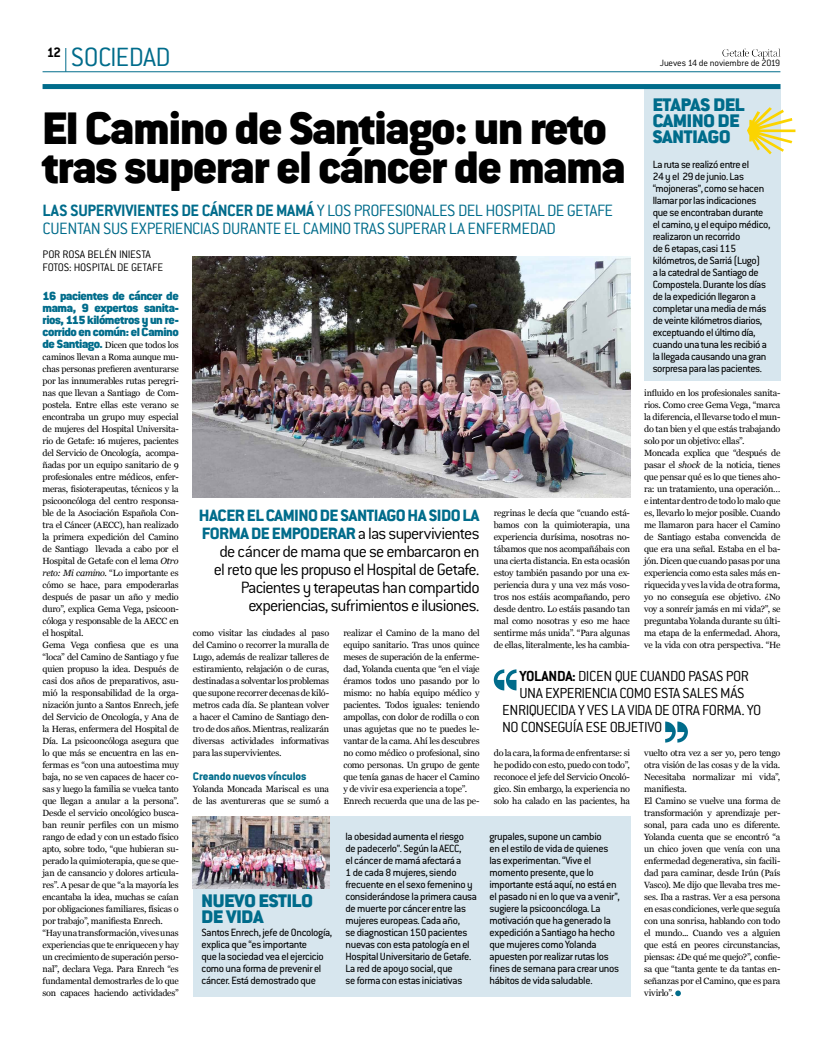
<style>
.page{position:relative;width:823px;height:1049px;background:#fff}
.page>*{position:absolute;margin:0;border:0;box-sizing:border-box;transform-origin:0 0}
.t1{font:900 50px/39px "Conduit ITC Std";letter-spacing:-.02em;color:#000}
.t2{font:300 29px "Conduit ITC Std";letter-spacing:-.02em;color:#006c8b}
.t3{font:900 20px/16px "Conduit ITC Std";letter-spacing:-.01em;color:#006c8b}
.t4{font:300 18px/18px "Conduit ITC Std";letter-spacing:-.045em;color:#000;text-align:right}
.t5{font:300 18px/18px "Conduit ITC Std";letter-spacing:-.02em;color:#006c8b}
.t6{font:300 16px "Conduit ITC Std";letter-spacing:-.03em;color:#000}
.t7{font:900 13px/12px "Conduit ITC Std";letter-spacing:-.035em;color:#006c8b;text-align:justify}
.t8{font:300 12px/13px "Conduit ITC Std";letter-spacing:-.015em;color:#000}
.t9{font:800 12px "Conduit ITC Std";letter-spacing:-.01em;color:#006c8b}
.t10{font:11.5px/12px "Conduit ITC Std";letter-spacing:-.025em;color:#000}
.t11{font:300 10px "Conduit ITC Std";letter-spacing:-.015em;color:#000}
.t12{font:9px/12px "Georgia";letter-spacing:-.02em;color:#000}
.s1{font-weight:700}
.s2{font-family:"Conduit ITC Std";font-weight:900;font-size:13px;color:#006c8b}
.s3{font-style:italic}
.s4{font-weight:800;color:#006c8b}
</style>
<div class="page">
<svg style="left:675px;top:990px;width:5px;height:6px"></svg>
<div style="left:193px;top:816px;width:436px;height:180px;background:#d7e6ee"></div>
<img style="left:193px;top:816px;width:136px;height:72px">
<div style="left:643px;top:84px;width:137px;height:297px;background:#d7e6ee"></div>
<img style="left:193px;top:257px;width:436px;height:240px">
<hr style="left:43px;top:72px;width:737px;height:1px;background:#006c8b">
<img style="left:722px;top:49px;width:58px;height:10px">
<div style="left:43px;top:84px;width:737px;height:5px;background:#006c8b"></div>
<svg style="left:65px;top:48px;width:1px;height:24px"></svg>
<svg style="left:493px;top:669px;width:23px;height:21px"></svg>
<svg style="left:665px;top:721px;width:22px;height:21px"></svg>
<img style="left:747px;top:107px;width:48px;height:47px">
<h2 class="t2" style="left:47px;top:40px;width:125px"><sup>12</sup> SOCIEDAD</h2>
<p class="t11" style="left:659px;top:57px;width:122px">Jueves 14 de noviembre de 2019</p>
<h3 class="t3" style="left:652px;top:97px;width:93px">ETAPAS DEL<br>CAMINO DE<br>SANTIAGO</h3>
<p class="t10" style="left:652px;top:158px;width:119px">La ruta se realizó entre el<br>24 y el 29 de junio. Las “mojoneras”, como se hacen llamar por las indicaciones que se encontraban durante el camino, y el equipo médico, realizaron un recorrido<br>de 6 etapas, casi 115 kilómetros, de Sarriá (Lugo)<br>a la catedral de Santiago de<br>Compostela. Durante los días de la expedición llegaron a completar una media de más de veinte kilómetros diarios, exceptuando el último día, cuando una tuna les recibió a la llegada causando una gran sorpresa para las pacientes.</p>
<h1 class="t1" style="left:43px;top:109px;width:584px">El Camino de Santiago: un reto tras superar el cáncer de mama</h1>
<h3 class="t5" style="left:43px;top:201px;width:572px"><span class="s1">LAS SUPERVIVIENTES DE CÁNCER DE MAMÁ</span> Y LOS PROFESIONALES DEL HOSPITAL DE GETAFE<br>CUENTAN SUS EXPERIENCIAS DURANTE EL CAMINO TRAS SUPERAR LA ENFERMEDAD</h3>
<h3 class="t8" style="left:43px;top:248px;width:122px">POR ROSA BELÉN INIESTA<br>FOTOS: HOSPITAL DE GETAFE</h3>
<h3 class="t7" style="left:43px;top:290px;width:138px">16 pacientes de cáncer de mama, 9 expertos sanita&shy;rios, 115 kilómetros y un re&shy;corrido en común: el Camino</h3>
<p class="t12" style="left:43px;top:339px;width:138px"><span class="s2">de Santiago.</span> Dicen que todos los caminos llevan a Roma aunque mu&shy;chas personas prefieren aventurarse por las innumerables rutas peregri&shy;nas que llevan a Santiago de Com&shy;postela. Entre ellas este verano se encontraba un grupo muy especial de mujeres del Hospital Universita&shy;rio de Getafe: 16 mujeres, pacientes del Servicio de Oncología, acompa&shy;ñadas por un equipo sanitario de 9 profesionales entre médicos, enfer&shy;meras, fisioterapeutas, técnicos y la psicooncóloga del centro responsa&shy;ble de la Asociación Española Con&shy;tra el Cáncer (AECC), han realizado la primera expedición del Camino de Santiago llevada a cabo por el Hospital de Getafe con el lema <span class="s3">Otro reto: Mi camino</span>. “Lo importante es cómo se hace, para empoderarlas después de pasar un año y medio duro”, explica Gema Vega, psicoon&shy;cóloga y responsable de la AECC en el hospital.<br>Gema Vega confiesa que es una “loca” del Camino de Santiago y fue quien propuso la idea. Después de casi dos años de preparativos, asu&shy;mió la responsabilidad de la orga&shy;nización junto a Santos Enrech, jefe del Servicio de Oncología, y Ana de la Heras, enfermera del Hospital de Día. La psicooncóloga asegura que lo que más se encuentra en las en&shy;fermas es “con una autoestima muy baja, no se ven capaces de hacer co&shy;sas y luego la familia se vuelca tanto que llegan a anular a la persona”.<br>Desde el servicio oncológico busca&shy;ban reunir perfiles con un mismo rango de edad y con un estado físico apto, sobre todo, “que hubieran su&shy;perado la quimioterapia, que se que&shy;jan de cansancio y dolores articula&shy;res”. A pesar de que “a la mayoría les encantaba la idea, muchas se caían por obligaciones familiares, físicas o por trabajo”, manifiesta Enrech. “Hay una transformación, vives unas experiencias que te enriquecen y hay un crecimiento de superación perso&shy;nal”, declara Vega. Para Enrech “es fundamental demostrarles de lo que son capaces haciendo actividades”</p>
<p class="t12" style="left:643px;top:386px;width:138px">influido en los profesionales sanita&shy;rios. Como cree Gema Vega, “marca la diferencia, el llevarse todo el mun&shy;do tan bien y el que estás trabajando solo por un objetivo: ellas”.<br>Moncada explica que “después de pasar el <span class="s3">shock</span> de la noticia, tienes que pensar qué es lo que tienes aho&shy;ra: un tratamiento, una operación… e intentar dentro de todo lo malo que es, llevarlo lo mejor posible. Cuando me llamaron para hacer el Camino de Santiago estaba convencida de que era una señal. Estaba en el ba&shy;jón. Dicen que cuando pasas por una experiencia como esta sales más en&shy;riquecida y ves la vida de otra forma, yo no conseguía ese objetivo. ¿No voy a sonreír jamás en mi vida?”, se preguntaba Yolanda durante su últi&shy;ma etapa de la enfermedad. Ahora, ve la vida con otra perspectiva. “He</p>
<p class="t12" style="left:493px;top:506px;width:138px;text-align:justify">regrinas le decía que “cuando está&shy;bamos con la quimioterapia, una experiencia durísima, nosotras no&shy;tábamos que nos acompañábais con una cierta distancia. En esta ocasión estoy también pasando por una ex&shy;periencia dura y una vez más voso&shy;tros nos estáis acompañando, pero desde dentro. Lo estáis pasando tan mal como nosotras y eso me hace sentirme más unida”. “Para algunas de ellas, literalmente, les ha cambia-</p>
<p class="t4" style="left:199px;top:506px;width:282px"><span class="s4">HACER EL CAMINO DE SANTIAGO HA SIDO LA FORMA DE EMPODERAR</span> a las supervivientes de cáncer de mama que se embarcaron en<br>el reto que les propuso el Hospital de Getafe.<br>Pacientes y terapeutas han compartido experiencias, sufrimientos e ilusiones.</p>
<p class="t12" style="left:193px;top:626px;width:138px;text-align:justify">como visitar las ciudades al paso del Camino o recorrer la muralla de Lugo, además de realizar talleres de estiramiento, relajación o de curas, destinadas a solventar los problemas que supone recorrer decenas de kiló&shy;metros cada día. Se plantean volver a hacer el Camino de Santiago den&shy;tro de dos años. Mientras, realizarán diversas actividades informativas para las supervivientes.</p>
<h3 class="t9" style="left:193px;top:769px;width:115px">Creando nuevos vínculos</h3>
<p class="t12" style="left:193px;top:783px;width:138px">Yolanda Moncada Mariscal es una de las aventureras que se sumó a</p>
<p class="t12" style="left:343px;top:627px;width:138px">realizar el Camino de la mano del equipo sanitario. Tras unos quince meses de superación de la enferme&shy;dad, Yolanda cuenta que “en el viaje éramos todos uno pasando por lo mismo: no había equipo médico y pacientes. Todos iguales: teniendo ampollas, con dolor de rodilla o con unas agujetas que no te puedes le&shy;vantar de la cama. Ahí les descubres no como médico o profesional, sino como personas. Un grupo de gente que tenía ganas de hacer el Camino y de vivir esa experiencia a tope”.<br>Enrech recuerda que una de las pe-</p>
<h3 class="t6" style="left:519px;top:666px;width:231px"><span class="s1">YOLANDA:</span> DICEN QUE CUANDO PASAS POR</h3>
<h3 class="t6" style="left:519px;top:683px;width:227px">UNA EXPERIENCIA COMO ESTA SALES MÁS</h3>
<h3 class="t6" style="left:502px;top:700px;width:260px">ENRIQUECIDA Y VES LA VIDA DE OTRA FORMA. YO</h3>
<h3 class="t6" style="left:502px;top:717px;width:161px">NO CONSEGUÍA ESE OBJETIVO</h3>
<p class="t12" style="left:643px;top:746px;width:138px">vuelto otra vez a ser yo, pero tengo otra visión de las cosas y de la vida.<br>Necesitaba normalizar mi vida”, manifiesta.<br>El Camino se vuelve una forma de transformación y aprendizaje per&shy;sonal, para cada uno es diferente.<br>Yolanda cuenta que se encontró “a un chico joven que venía con una enfermedad degenerativa, sin facili&shy;dad para caminar, desde Irún (País<br>Vasco). Me dijo que llevaba tres me&shy;ses. Iba a rastras. Ver a esa persona en esas condiciones, verle que seguía con una sonrisa, hablando con todo el mundo... Cuando ves a alguien que está en peores circunstancias, piensas: ¿De qué me quejo?”, confie&shy;sa que “tanta gente te da tantas en&shy;señanzas por el Camino, que es para vivirlo”.</p>
<p class="t12" style="left:493px;top:746px;width:138px;text-align:justify">do la cara, la forma de enfrentarse: si he podido con esto, puedo con todo”, reconoce el jefe del Servicio Oncoló&shy;gico. Sin embargo, la experiencia no solo ha calado en las pacientes, ha</p>
<p class="t10" style="left:345px;top:830px;width:133px">la obesidad aumenta el riesgo de padecerlo”. Según la AECC,<br>el cáncer de mamá afectará a<br>1 de cada 8 mujeres, siendo frecuente en el sexo femenino y considerándose la primera causa de muerte por cáncer entre las mujeres europeas. Cada año,<br>se diagnostican 150 pacientes nuevas con esta patología en el<br>Hospital Universitario de Getafe.<br>La red de apoyo social, que<br>se forma con estas iniciativas</p>
<p class="t10" style="left:489px;top:830px;width:132px">grupales, supone un cambio<br>en el estilo de vida de quienes las experimentan. “Vive el momento presente, que lo importante está aquí, no está en el pasado ni en lo que va a venir”, sugiere la psicooncóloga. La motivación que ha generado la expedición a Santiago ha hecho que mujeres como Yolanda apuesten por realizar rutas los fines de semana para crear unos hábitos de vida saludable.</p>
<h3 class="t3" style="left:201px;top:893px;width:113px">NUEVO ESTILO<br>DE VIDA</h3>
<p class="t10" style="left:201px;top:926px;width:132px">Santos Enrech, jefe de Oncología, explica que “es importante<br>que la sociedad vea el ejercicio como una forma de prevenir el cáncer. Está demostrado que</p>
</div>
